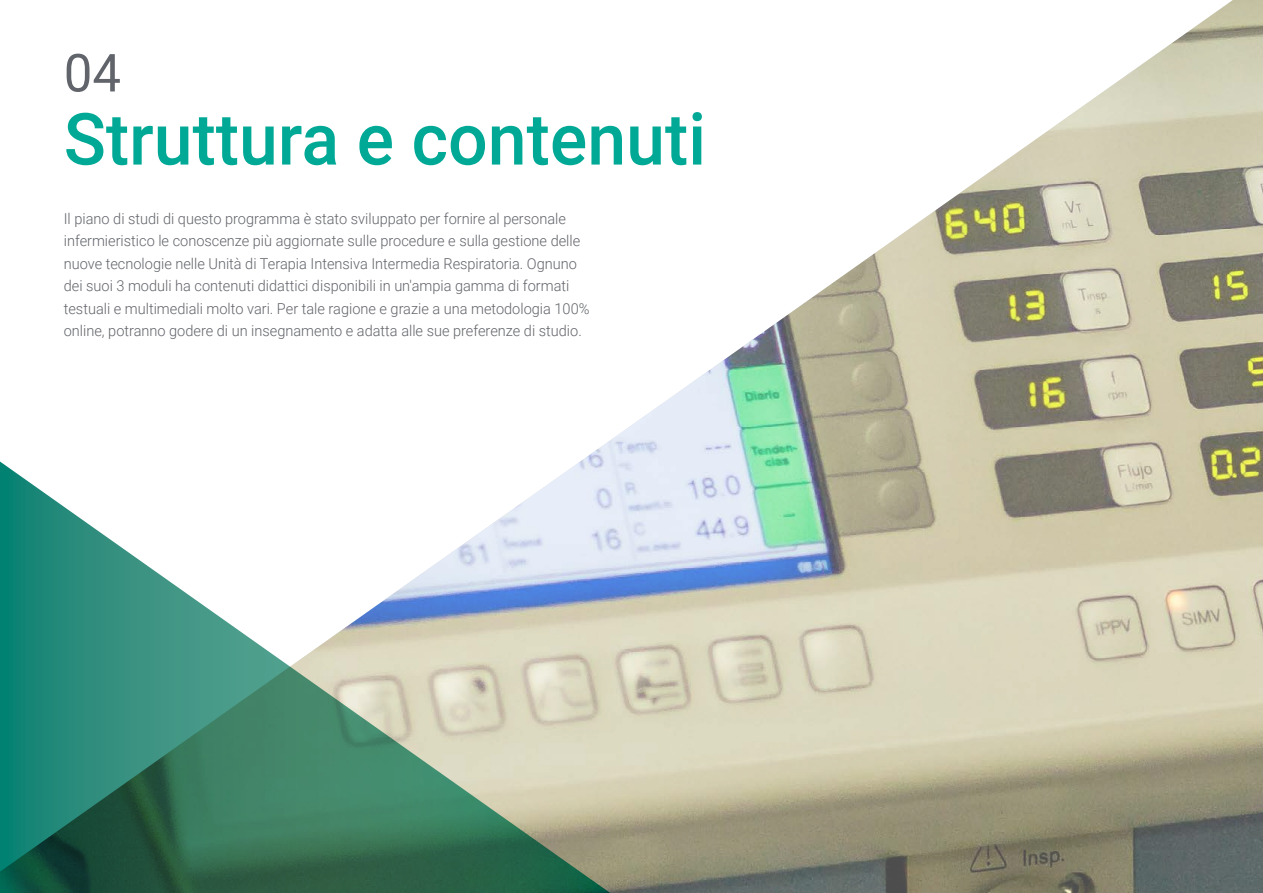
<style>
.page{position:relative;width:1263px;height:893px;background:#fff}
.page>*{position:absolute;margin:0;border:0;box-sizing:border-box;transform-origin:0 0}
.t1{font:500 72px "Roboto";color:#00a996}
.t2{font:52.5px "Roboto";color:#61646a}
.t3{font:300 15px/22.5px "Roboto";color:#61646a}
</style>
<div class="page">
<img style="left:602px;top:0;width:661px;height:893px">
<svg style="left:0;top:446px;width:640px;height:447px"></svg>
<h2 class="t2" style="left:64px;top:36px;width:59px">04</h2>
<h1 class="t1" style="left:64px;top:89px;width:644px">Struttura e contenuti</h1>
<p class="t3" style="left:64px;top:207px;width:527px">Il piano di studi di questo programma è stato sviluppato per fornire al personale infermieristico le conoscenze più aggiornate sulle procedure e sulla gestione delle nuove tecnologie nelle Unità di Terapia Intensiva Intermedia Respiratoria. Ognuno dei suoi 3 moduli ha contenuti didattici disponibili in un'ampia gamma di formati testuali e multimediali molto vari. Per tale ragione e grazie a una metodologia 100% online, potranno godere di un insegnamento e adatta alle sue preferenze di studio.</p>
</div>
